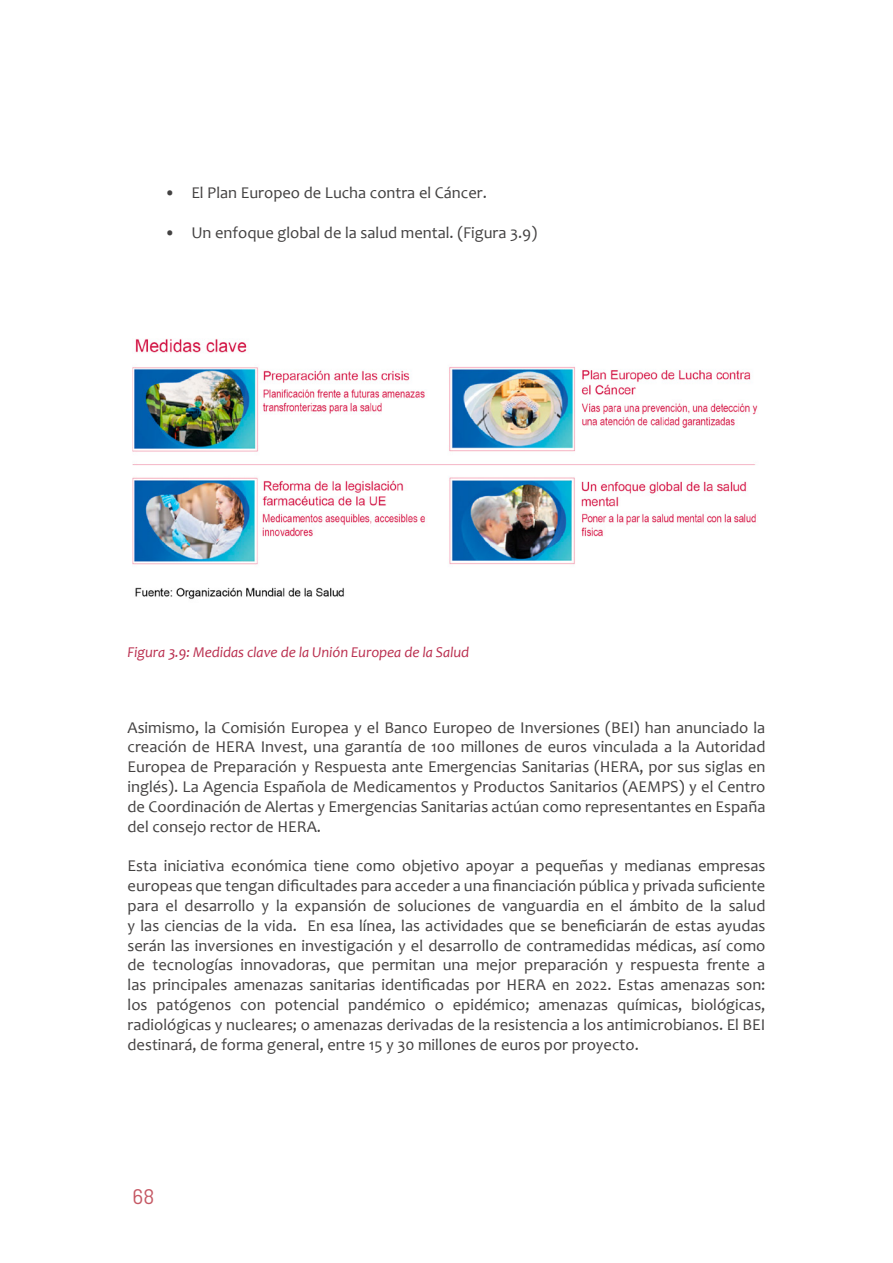
<style>
.page{position:relative;width:893px;height:1263px;background:#fff}
.page>*{position:absolute;margin:0;border:0;box-sizing:border-box;transform-origin:0 0}
.t1{font:21px "Barlow";color:#c55864}
.t2{font:16.5px/19.8px "Candara";color:#434141;text-align:justify}
.t3{font:italic 15px "Candara";letter-spacing:-.005em;color:#ba2f4f}
</style>
<div class="page">
<img style="left:132px;top:339px;width:626px;height:260px">
<p class="t2" style="left:164px;top:183px;width:324px">• El Plan Europeo de Lucha contra el Cáncer.</p>
<p class="t2" style="left:164px;top:222px;width:374px">• Un enfoque global de la salud mental. (Figura 3.9)</p>
<p class="t3" style="left:128px;top:643px;width:343px">Figura 3.9: Medidas clave de la Unión Europea de la Salud</p>
<p class="t2" style="left:128px;top:717px;width:639px">Asimismo, la Comisión Europea y el Banco Europeo de Inversiones (BEI) han anunciado la creación de HERA Invest, una garantía de 100 millones de euros vinculada a la Autoridad Europea de Preparación y Respuesta ante Emergencias Sanitarias (HERA, por sus siglas en inglés). La Agencia Española de Medicamentos y Productos Sanitarios (AEMPS) y el Centro de Coordinación de Alertas y Emergencias Sanitarias actúan como representantes en España del consejo rector de HERA.</p>
<p class="t2" style="left:128px;top:856px;width:639px">Esta iniciativa económica tiene como objetivo apoyar a pequeñas y medianas empresas europeas que tengan dificultades para acceder a una financiación pública y privada suficiente para el desarrollo y la expansión de soluciones de vanguardia en el ámbito de la salud y las ciencias de la vida. En esa línea, las actividades que se beneficiarán de estas ayudas serán las inversiones en investigación y el desarrollo de contramedidas médicas, así como de tecnologías innovadoras, que permitan una mejor preparación y respuesta frente a las principales amenazas sanitarias identificadas por HERA en 2022. Estas amenazas son: los patógenos con potencial pandémico o epidémico; amenazas químicas, biológicas, radiológicas y nucleares; o amenazas derivadas de la resistencia a los antimicrobianos. El BEI destinará, de forma general, entre 15 y 30 millones de euros por proyecto.</p>
<p class="t1" style="left:133px;top:1183px;width:23px">68</p>
</div>
